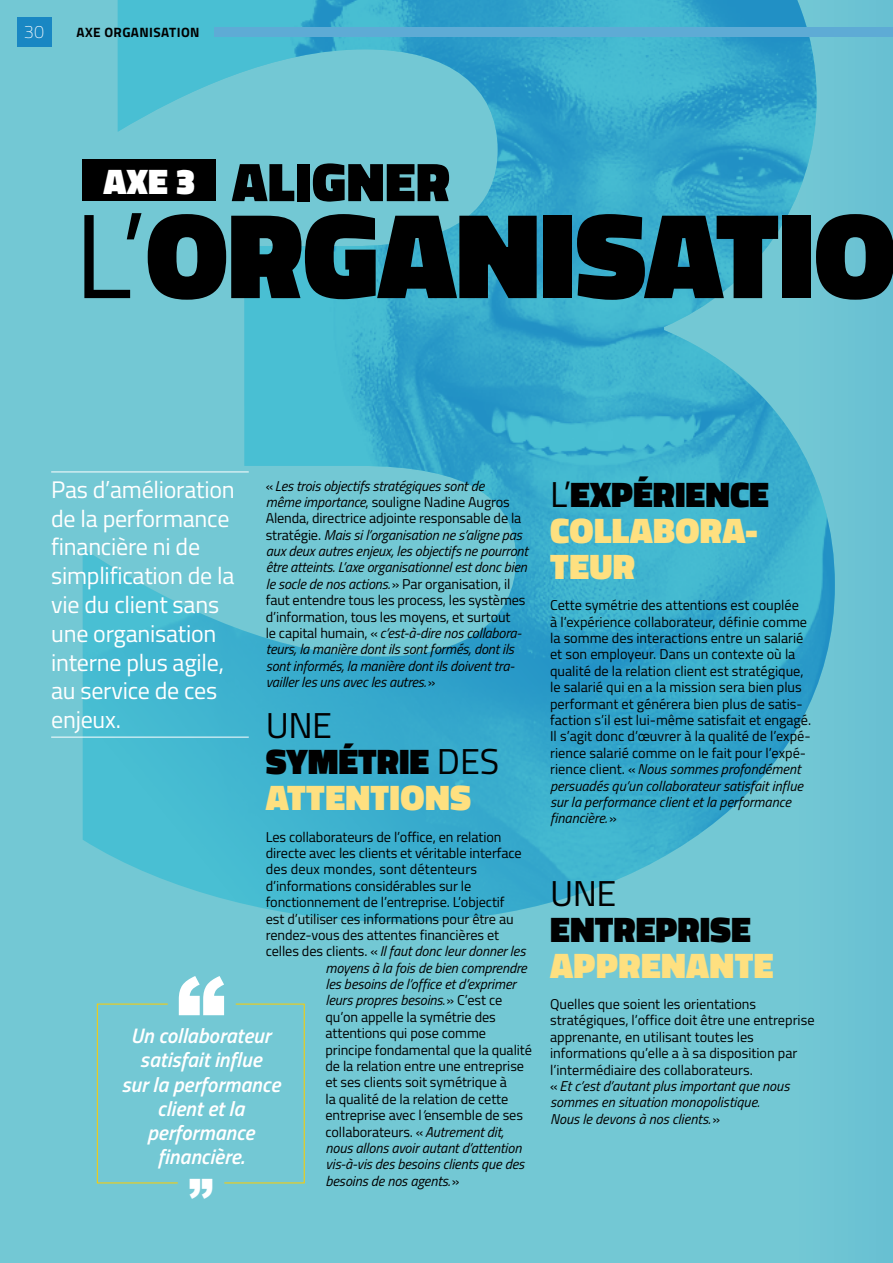
<style>
.page{position:relative;width:893px;height:1263px;background:#73c8d4}
.page>*{position:absolute;margin:0;border:0;box-sizing:border-box;transform-origin:0 0}
.t1{font:900 123px "Titillium";letter-spacing:-.005em;color:#000}
.t2{font:900 98.4px "Arial";color:#fff}
.t3{font:900 55.2px "Titillium";letter-spacing:.01em;color:#000}
.t4{font:900 49.2px "Arial";color:#fff}
.t5{font:900 36px/36px "Titillium";letter-spacing:.01em;color:#fee080}
.t6{font:900 36px "Titillium";color:#000}
.t7{font:900 36px "Titillium";color:#fff}
.t8{font:36px "Titillium";color:#000}
.t9{font:24px/28.8px "Titillium";letter-spacing:-.01em;color:#fff}
.t10{font:italic 600 21px/24.2px "Titillium";color:#fff;text-align:center}
.t11{font:100 18px "Titillium";color:#fff}
.t12{font:14.25px/16.4px "Titillium";color:#000}
.t13{font:italic 14.25px/16.4px "Titillium";letter-spacing:-.01em;color:#000}
.t14{font:700 13.5px "Titillium";letter-spacing:.03em;color:#000}
.s1{font-weight:400;font-size:120px}
.s2{font-style:normal}
.s3{font-weight:400;color:#000}
.s4{color:#000}
.s5{font-style:italic}
</style>
<div class="page">
<img style="left:83px;top:0;width:752px;height:922px">
<hr style="left:51px;top:471px;width:198px;height:1px;background:#fff">
<hr style="left:51px;top:737px;width:198px;height:1px;background:#fff">
<div style="left:83px;top:160px;width:133px;height:41px;background:#000"></div>
<svg style="left:97px;top:1003px;width:81px;height:180px"></svg>
<svg style="left:224px;top:1003px;width:81px;height:180px"></svg>
<div style="left:17px;top:17px;width:34px;height:29px;background:#1987c3"></div>
<div style="left:214px;top:27px;width:679px;height:9px;background:#5eabd5"></div>
<p class="t11" style="left:24px;top:19px;width:22px">30</p>
<p class="t14" style="left:77px;top:22px;width:124px">AXE ORGANISATION</p>
<h3 class="t7" style="left:103px;top:155px;width:94px">AXE 3</h3>
<h3 class="t3" style="left:232px;top:141px;width:219px">ALIGNER</h3>
<h1 class="t1" style="left:74px;top:165px;width:824px"><span class="s1">L’</span>ORGANISATIO</h1>
<p class="t13" style="left:266px;top:477px;width:264px"><span class="s2">«</span>Les trois objectifs stratégiques sont de<br>même importance<span class="s2">, souligne Nadine Augros Alenda, directrice adjointe responsable de la stratégie.</span> Mais si l’organisation ne s’aligne pas aux deux autres enjeux, les objectifs ne pourront être atteints. L’axe organisationnel est donc bien le socle de nos actions.<span class="s2">» Par organisation, il faut entendre tous les process, les systèmes d’information, tous les moyens, et surtout<br>le capital humain, «</span>c’est-à-dire nos collabora&shy;teurs, la manière dont ils sont formés, dont ils sont informés, la manière dont ils doivent tra&shy;vailler les uns avec les autres.<span class="s2">»</span></p>
<h3 class="t5" style="left:266px;top:708px;width:235px"><span class="s3">UNE<br></span><span class="s4">SYMÉTRIE</span> <span class="s3">DES<br></span>ATTENTIONS</h3>
<p class="t12" style="left:266px;top:828px;width:237px">Les collaborateurs de l’office, en relation</p>
<p class="t12" style="left:266px;top:844px;width:257px">directe avec les clients et véritable interface</p>
<p class="t12" style="left:266px;top:860px;width:213px">des deux mondes, sont détenteurs</p>
<p class="t12" style="left:266px;top:877px;width:207px">d’informations considérables sur le</p>
<p class="t12" style="left:266px;top:893px;width:240px">fonctionnement de l’entreprise. L’objectif</p>
<p class="t12" style="left:266px;top:910px;width:249px">est d’utiliser ces informations pour être au</p>
<p class="t12" style="left:266px;top:926px;width:235px">rendez-vous des attentes financières et</p>
<p class="t13" style="left:266px;top:942px;width:261px"><span class="s2">celles des clients. «</span>Il faut donc leur donner les</p>
<p class="t13" style="left:325px;top:959px;width:203px">moyens à la fois de bien comprendre</p>
<p class="t13" style="left:325px;top:975px;width:192px">les besoins de l’office et d’exprimer</p>
<p class="t13" style="left:325px;top:991px;width:178px">leurs propres besoins.<span class="s2">» C’est ce</span></p>
<p class="t12" style="left:325px;top:1008px;width:172px">qu’on appelle la symétrie des</p>
<p class="t12" style="left:325px;top:1024px;width:162px">attentions qui pose comme</p>
<p class="t12" style="left:325px;top:1041px;width:208px">principe fondamental que la qualité</p>
<p class="t12" style="left:325px;top:1057px;width:200px">de la relation entre une entreprise</p>
<p class="t12" style="left:325px;top:1073px;width:183px">et ses clients soit symétrique à</p>
<p class="t12" style="left:325px;top:1090px;width:184px">la qualité de la relation de cette</p>
<p class="t12" style="left:325px;top:1106px;width:199px">entreprise avec l<span class="s5">’</span>ensemble de ses</p>
<p class="t12" style="left:325px;top:1123px;width:180px">collaborateurs. «<span class="s5">Autrement dit,</span></p>
<p class="t13" style="left:325px;top:1139px;width:197px">nous allons avoir autant d’attention</p>
<p class="t13" style="left:325px;top:1155px;width:200px">vis-à-vis des besoins clients que des</p>
<p class="t13" style="left:325px;top:1172px;width:135px">besoins de nos agents.<span class="s2">»</span></p>
<h3 class="t9" style="left:51px;top:474px;width:185px">Pas d’amélioration de la performance financière ni de simplification de la vie du client sans une organisation interne plus agile, au service de ces enjeux.</h3>
<h2 class="t2" style="left:176px;top:941px;width:51px">“</h2>
<h3 class="t10" style="left:131px;top:1023px;width:141px">Un collaborateur satisfait influe</h3>
<h3 class="t10" style="left:121px;top:1071px;width:160px">sur la performance client et la performance financière.</h3>
<h3 class="t4" style="left:188px;top:1162px;width:26px">”</h3>
<h3 class="t5" style="left:550px;top:476px;width:220px"><span class="s3">L’</span><span class="s4">EXPÉRIENCE<br></span>COLLABORA-<br>TEUR</h3>
<p class="t12" style="left:550px;top:596px;width:263px">Cette symétrie des attentions est couplée<br>à l’expérience collaborateur, définie comme la somme des interactions entre un salarié et son employeur. Dans un contexte où la qualité de la relation client est stratégique, le salarié qui en a la mission sera bien plus performant et générera bien plus de satis&shy;faction s’il est lui-même satisfait et engagé.<br>Il s’agit donc d’œuvrer à la qualité de l’expé&shy;rience salarié comme on le fait pour l’expé&shy;rience client. «<span class="s5">Nous sommes profondément persuadés qu’un collaborateur satisfait influe sur la performance client et la performance financière.</span>»</p>
<h3 class="t8" style="left:550px;top:867px;width:67px">UNE</h3>
<h3 class="t6" style="left:550px;top:903px;width:202px">ENTREPRISE</h3>
<h3 class="t5" style="left:550px;top:947px;width:225px">APPRENANTE</h3>
<p class="t12" style="left:550px;top:995px;width:266px">Quelles que soient les orientations stratégiques, l’office doit être une entreprise apprenante, en utilisant toutes les informations qu’elle a à sa disposition par l’intermédiaire des collaborateurs.<br>«<span class="s5">Et c’est d’autant plus important que nous sommes en situation monopolistique.<br>Nous le devons à nos clients.</span>»</p>
</div>
